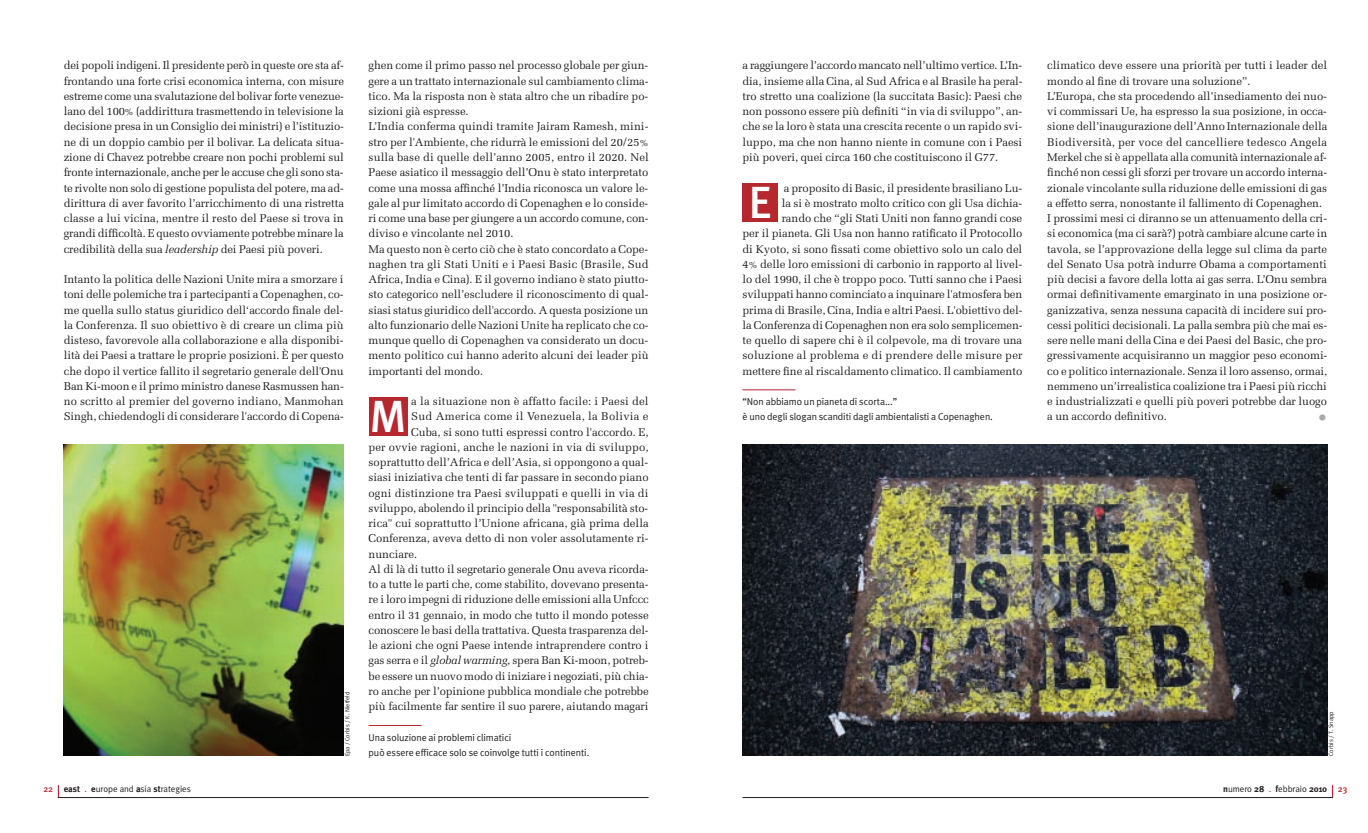
<style>
.page{position:relative;width:1368px;height:833px;background:#fff}
.page>*{position:absolute;margin:0;border:0;box-sizing:border-box;transform-origin:0 0}
.t1{font:500 45px "Meta Plus";color:#fff}
.t2{font:700 35px "Meta Plus";color:#a8a9ad}
.t3{font:11.25px/15.2px "Melior";letter-spacing:-.005em;color:#231f20;text-align:justify}
.t4{font:11.25px "Melior";letter-spacing:.02em;color:#231f20}
.t5{font:10px/15.2px "Meta Plus Normal";letter-spacing:-.005em;color:#231f20}
.t6{font:9px "Meta Plus Normal";letter-spacing:-.005em;color:#231f20}
.t7{font:6.25px "Meta Plus Normal";letter-spacing:-.005em;color:#231f20}
.s1{font-size:8.75px}
.s2{font-style:italic}
.s3{font-family:"Meta Plus";font-weight:500;color:#b7282e}
.s4{font-family:"Meta Plus";font-weight:700}
.s5{color:#b7282e}
</style>
<div class="page">
<svg style="left:1332px;top:785px;width:1px;height:12px"></svg>
<hr style="left:742px;top:797px;width:591px;height:1px;background:#231f20">
<svg style="left:58px;top:785px;width:1px;height:12px"></svg>
<hr style="left:58px;top:797px;width:590px;height:1px;background:#231f20">
<img style="left:742px;top:445px;width:585px;height:311px">
<hr style="left:742px;top:389px;width:53px;height:1px;background:#b7282e">
<hr style="left:369px;top:725px;width:53px;height:1px;background:#b7282e">
<img style="left:64px;top:445px;width:280px;height:311px">
<div style="left:369px;top:396px;width:38px;height:39px;background:#b7282e"></div>
<div style="left:742px;top:183px;width:36px;height:39px;background:#b7282e"></div>
<p class="t3" style="left:64px;top:58px;width:282px">dei popoli indigeni. Il presidente però in queste ore sta af&shy;frontando una forte crisi economica interna, con misure estreme come una svalutazione del bolivar forte venezue&shy;lano del 100<span class="s1">%</span> (addirittura trasmettendo in televisione la decisione presa in un Consiglio dei ministri) e l’istituzio&shy;ne di un doppio cambio per il bolivar. La delicata situa&shy;zione di Chavez potrebbe creare non pochi problemi sul fronte internazionale, anche per le accuse che gli sono sta&shy;te rivolte non solo di gestione populista del potere, ma ad&shy;dirittura di aver favorito l’arricchimento di una ristretta classe a lui vicina, mentre il resto del Paese si trova in grandi difficoltà. E questo ovviamente potrebbe minare la credibilità della sua <span class="s2">leadership</span> dei Paesi più poveri.</p>
<p class="t3" style="left:64px;top:271px;width:282px">Intanto la politica delle Nazioni Unite mira a smorzare i toni delle polemiche tra i partecipanti a Copenaghen, co&shy;me quella sullo status giuridico dell‘accordo finale del&shy;la Conferenza. Il suo obiettivo è di creare un clima più disteso, favorevole alla collaborazione e alla disponibi&shy;lità dei Paesi a trattare le proprie posizioni. È per questo che dopo il vertice fallito il segretario generale dell'Onu Ban Ki-moon e il primo ministro danese Rasmussen han&shy;no scritto al premier del governo indiano, Manmohan Singh, chiedendogli di considerare l'accordo di Copena-</p>
<p class="t6" style="left:43px;top:784px;width:149px"><span class="s3">22</span> <span class="s4">east</span> <span class="s5">.</span> <span class="s4">e</span>urope and <span class="s4">a</span>sia <span class="s4">st</span>rategies</p>
<p class="t7" style="left:344px;top:756px;width:66px;rotate:-90deg">Epa / Corbis / K. Nietfeld</p>
<p class="t3" style="left:369px;top:58px;width:282px;text-align:left">ghen come il primo passo nel processo globale per giun&shy;gere a un trattato internazionale sul cambiamento clima&shy;tico. Ma la risposta non è stata altro che un ribadire po&shy;sizioni già espresse.<br>L’India conferma quindi tramite Jairam Ramesh, mini&shy;stro per l'Ambiente, che ridurrà le emissioni del 20/25<span class="s1">% </span>sulla base di quelle dell’anno 2005, entro il 2020. Nel Paese asiatico il messaggio dell’Onu è stato interpretato come una mossa affinché l’India riconosca un valore le&shy;gale al pur limitato accordo di Copenaghen e lo conside&shy;ri come una base per giungere a un accordo comune, con&shy;diviso e vincolante nel 2010.<br>Ma questo non è certo ciò che è stato concordato a Cope&shy;naghen tra gli Stati Uniti e i Paesi Basic (Brasile, Sud Africa, India e Cina). E il governo indiano è stato piutto&shy;sto categorico nell’escludere il riconoscimento di qual&shy;siasi status giuridico dell'accordo. A questa posizione un alto funzionario delle Nazioni Unite ha replicato che co&shy;munque quello di Copenaghen va considerato un docu&shy;mento politico cui hanno aderito alcuni dei leader più importanti del mondo.</p>
<p class="t3" style="left:411px;top:393px;width:239px">a la situazione non è affatto facile: i Paesi del</p>
<p class="t4" style="left:411px;top:410px;width:239px">Sud America come il Venezuela, la Bolivia e</p>
<p class="t3" style="left:411px;top:424px;width:239px">Cuba, si sono tutti espressi contro l'accordo. E,</p>
<p class="t3" style="left:369px;top:439px;width:281px">per ovvie ragioni, anche le nazioni in via di sviluppo,</p>
<p class="t3" style="left:369px;top:454px;width:281px">soprattutto dell’Africa e dell’Asia, si oppongono a qual-</p>
<p class="t3" style="left:369px;top:470px;width:282px">siasi iniziativa che tenti di far passare in secondo piano</p>
<p class="t3" style="left:369px;top:485px;width:282px">ogni distinzione tra Paesi sviluppati e quelli in via di</p>
<p class="t3" style="left:369px;top:500px;width:281px">sviluppo, abolendo il principio della "responsabilità sto-</p>
<p class="t3" style="left:369px;top:515px;width:282px">rica" cui soprattutto l’Unione africana, già prima della</p>
<p class="t3" style="left:369px;top:531px;width:281px">Conferenza, aveva detto di non voler assolutamente ri-</p>
<p class="t3" style="left:369px;top:546px;width:50px">nunciare.</p>
<p class="t3" style="left:369px;top:561px;width:282px">Al di là di tutto il segretario generale Onu aveva ricorda-</p>
<p class="t3" style="left:369px;top:576px;width:281px">to a tutte le parti che, come stabilito, dovevano presenta-</p>
<p class="t3" style="left:369px;top:592px;width:282px">re i loro impegni di riduzione delle emissioni alla Unfccc</p>
<p class="t3" style="left:369px;top:607px;width:282px">entro il 31 gennaio, in modo che tutto il mondo potesse</p>
<p class="t3" style="left:369px;top:622px;width:282px">conoscere le basi della trattativa. Questa trasparenza del-</p>
<p class="t3" style="left:369px;top:637px;width:281px">le azioni che ogni Paese intende intraprendere contro i</p>
<p class="t3" style="left:369px;top:653px;width:282px">gas serra e il <span class="s2">global warming</span>, spera Ban Ki-moon, potreb-</p>
<p class="t3" style="left:369px;top:668px;width:281px">be essere un nuovo modo di iniziare i negoziati, più chia-</p>
<p class="t3" style="left:369px;top:683px;width:282px">ro anche per l’opinione pubblica mondiale che potrebbe</p>
<p class="t3" style="left:369px;top:698px;width:281px">più facilmente far sentire il suo parere, aiutando magari</p>
<h1 class="t1" style="left:369px;top:390px;width:39px">M</h1>
<p class="t5" style="left:369px;top:729px;width:222px">Una soluzione ai problemi climatici<br>può essere efficace solo se coinvolge tutti i continenti.</p>
<p class="t3" style="left:742px;top:58px;width:282px">a raggiungere l’accordo mancato nell’ultimo vertice. L’In&shy;dia, insieme alla Cina, al Sud Africa e al Brasile ha peral&shy;tro stretto una coalizione (la succitata Basic): Paesi che non possono essere più definiti “in via di sviluppo”, an&shy;che se la loro è stata una crescita recente o un rapido svi&shy;luppo, ma che non hanno niente in comune con i Paesi più poveri, quei circa 160 che costituiscono il G77.</p>
<p class="t3" style="left:742px;top:180px;width:282px;text-align:right">a proposito di Basic, il presidente brasiliano Lu-<br>la si è mostrato molto critico con gli Usa dichia-<br>rando che “gli Stati Uniti non fanno grandi cose<br>per il pianeta. Gli Usa non hanno ratificato il Protocollo di Kyoto, si sono fissati come obiettivo solo un calo del 4<span class="s1">%</span> delle loro emissioni di carbonio in rapporto al livel&shy;lo del 1990, il che è troppo poco. Tutti sanno che i Paesi sviluppati hanno cominciato a inquinare l'atmosfera ben prima di Brasile, Cina, India e altri Paesi. L'obiettivo del&shy;la Conferenza di Copenaghen non era solo semplicemen&shy;te quello di sapere chi è il colpevole, ma di trovare una soluzione al problema e di prendere delle misure per mettere fine al riscaldamento climatico. Il cambiamento</p>
<h1 class="t1" style="left:748px;top:176px;width:25px">E</h1>
<p class="t5" style="left:742px;top:394px;width:252px">“Non abbiamo un pianeta di scorta...”<br>è uno degli slogan scanditi dagli ambientalisti a Copenaghen.</p>
<p class="t3" style="left:1047px;top:58px;width:282px;text-align:left">climatico deve essere una priorità per tutti i leader del mondo al fine di trovare una soluzione”.<br>L’Europa, che sta procedendo all’insediamento dei nuo&shy;vi commissari Ue, ha espresso la sua posizione, in occa&shy;sione dell’inaugurazione dell’Anno Internazionale della Biodiversità, per voce del cancelliere tedesco Angela Merkel che si è appellata alla comunità internazionale af&shy;finché non cessi gli sforzi per trovare un accordo interna&shy;zionale vincolante sulla riduzione delle emissioni di gas a effetto serra, nonostante il fallimento di Copenaghen.<br>I prossimi mesi ci diranno se un attenuamento della cri&shy;si economica (ma ci sarà?) potrà cambiare alcune carte in tavola, se l’approvazione della legge sul clima da parte del Senato Usa potrà indurre Obama a comportamenti più decisi a favore della lotta ai gas serra. L’Onu sembra ormai definitivamente emarginato in una posizione or&shy;ganizzativa, senza nessuna capacità di incidere sui pro&shy;cessi politici decisionali. La palla sembra più che mai es&shy;sere nelle mani della Cina e dei Paesi del Basic, che pro&shy;gressivamente acquisiranno un maggior peso economi&shy;co e politico internazionale. Senza il loro assenso, ormai, nemmeno un’irrealistica coalizione tra i Paesi più ricchi e industrializzati e quelli più poveri potrebbe dar luogo a un accordo definitivo.</p>
<h2 class="t2" style="left:1318px;top:387px;width:11px">.</h2>
<p class="t7" style="left:1327px;top:756px;width:46px;rotate:-90deg">Corbis / T. Snapp</p>
<p class="t6" style="left:1223px;top:784px;width:126px"><span class="s4">n</span>umero <span class="s4">28</span> <span class="s5">.</span> <span class="s4">f</span>ebbraio <span class="s4">2010</span> <span class="s3">23</span></p>
</div>
